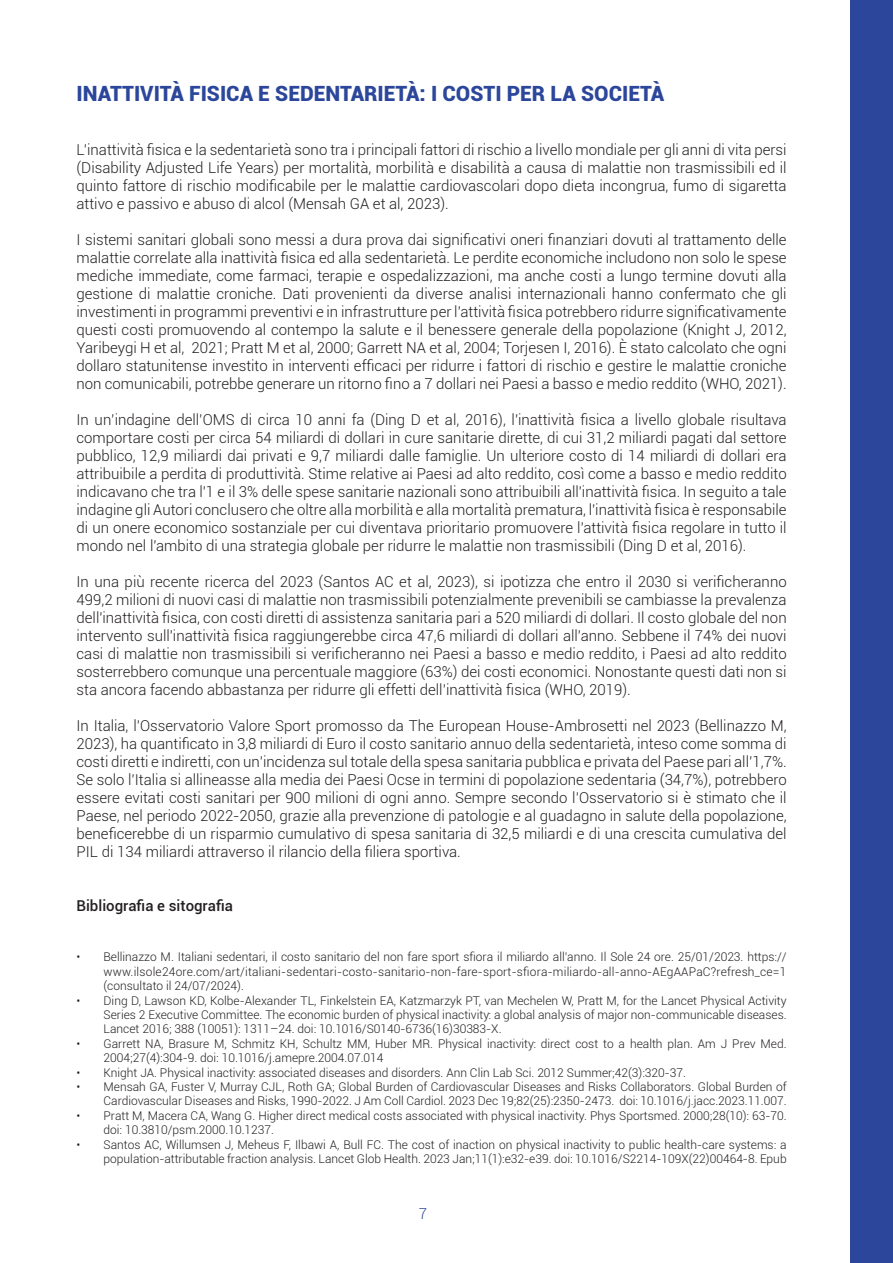
<style>
.page{position:relative;width:893px;height:1263px;background:#fff}
.page>*{position:absolute;margin:0;border:0;box-sizing:border-box;transform-origin:0 0}
.TITOLO_GRANDE_BLU{font:900 21px "Roboto";color:#2b469b}
.t1{font:300 15px/18px "Roboto";color:#231f20;text-align:justify}
.bibliografia{font:500 15px "Roboto";color:#231f20}
.t2{font:300 15px "Roboto";color:#31499a}
.t3{font:300 12px/14.4px "Roboto";color:#231f20;text-align:justify}
</style>
<div class="page">
<div style="left:850px;top:0;width:43px;height:1263px;background:#2b469b"></div>
<p class="TITOLO_GRANDE_BLU" style="left:77px;top:78px;width:589px">INATTIVITÀ FISICA E SEDENTARIETÀ: I COSTI PER LA SOCIETÀ</p>
<p class="t1" style="left:77px;top:140px;width:712px">L’inattività fisica e la sedentarietà sono tra i principali fattori di rischio a livello mondiale per gli anni di vita persi (Disability Adjusted Life Years) per mortalità, morbilità e disabilità a causa di malattie non trasmissibili ed il quinto fattore di rischio modificabile per le malattie cardiovascolari dopo dieta incongrua, fumo di sigaretta attivo e passivo e abuso di alcol (Mensah GA et al, 2023).</p>
<p class="t1" style="left:77px;top:230px;width:712px">I sistemi sanitari globali sono messi a dura prova dai significativi oneri finanziari dovuti al trattamento delle malattie correlate alla inattività fisica ed alla sedentarietà. Le perdite economiche includono non solo le spese mediche immediate, come farmaci, terapie e ospedalizzazioni, ma anche costi a lungo termine dovuti alla gestione di malattie croniche. Dati provenienti da diverse analisi internazionali hanno confermato che gli investimenti in programmi preventivi e in infrastrutture per l'attività fisica potrebbero ridurre significativamente questi costi promuovendo al contempo la salute e il benessere generale della popolazione (Knight J, 2012, Yaribeygi H et al, 2021; Pratt M et al, 2000; Garrett NA et al, 2004; Torjesen I, 2016). È stato calcolato che ogni dollaro statunitense investito in interventi efficaci per ridurre i fattori di rischio e gestire le malattie croniche non comunicabili, potrebbe generare un ritorno fino a 7 dollari nei Paesi a basso e medio reddito (WHO, 2021).</p>
<p class="t1" style="left:77px;top:410px;width:712px">In un’indagine dell’OMS di circa 10 anni fa (Ding D et al, 2016), l'inattività fisica a livello globale risultava comportare costi per circa 54 miliardi di dollari in cure sanitarie dirette, di cui 31,2 miliardi pagati dal settore pubblico, 12,9 miliardi dai privati e 9,7 miliardi dalle famiglie. Un ulteriore costo di 14 miliardi di dollari era attribuibile a perdita di produttività. Stime relative ai Paesi ad alto reddito, così come a basso e medio reddito indicavano che tra l'1 e il 3% delle spese sanitarie nazionali sono attribuibili all'inattività fisica. In seguito a tale indagine gli Autori conclusero che oltre alla morbilità e alla mortalità prematura, l'inattività fisica è responsabile di un onere economico sostanziale per cui diventava prioritario promuovere l'attività fisica regolare in tutto il mondo nel l'ambito di una strategia globale per ridurre le malattie non trasmissibili (Ding D et al, 2016).</p>
<p class="t1" style="left:77px;top:572px;width:712px">In una più recente ricerca del 2023 (Santos AC et al, 2023), si ipotizza che entro il 2030 si verificheranno 499,2 milioni di nuovi casi di malattie non trasmissibili potenzialmente prevenibili se cambiasse la prevalenza dell'inattività fisica, con costi diretti di assistenza sanitaria pari a 520 miliardi di dollari. Il costo globale del non intervento sull'inattività fisica raggiungerebbe circa 47,6 miliardi di dollari all'anno. Sebbene il 74% dei nuovi casi di malattie non trasmissibili si verificheranno nei Paesi a basso e medio reddito, i Paesi ad alto reddito sosterrebbero comunque una percentuale maggiore (63%) dei costi economici. Nonostante questi dati non si sta ancora facendo abbastanza per ridurre gli effetti dell’inattività fisica (WHO, 2019).</p>
<p class="t1" style="left:77px;top:716px;width:712px">In Italia, l’Osservatorio Valore Sport promosso da The European House-Ambrosetti nel 2023 (Bellinazzo M, 2023), ha quantificato in 3,8 miliardi di Euro il costo sanitario annuo della sedentarietà, inteso come somma di costi diretti e indiretti, con un’incidenza sul totale della spesa sanitaria pubblica e privata del Paese pari all’1,7%.<br>Se solo l’Italia si allineasse alla media dei Paesi Ocse in termini di popolazione sedentaria (34,7%), potrebbero essere evitati costi sanitari per 900 milioni di ogni anno. Sempre secondo l’Osservatorio si è stimato che il Paese, nel periodo 2022-2050, grazie alla prevenzione di patologie e al guadagno in salute della popolazione, beneficerebbe di un risparmio cumulativo di spesa sanitaria di 32,5 miliardi e di una crescita cumulativa del PIL di 134 miliardi attraverso il rilancio della filiera sportiva.</p>
<p class="bibliografia" style="left:77px;top:895px;width:158px">Bibliografia e sitografia</p>
<p class="t3" style="left:104px;top:949px;width:685px;text-indent:-27px">• Bellinazzo M. Italiani sedentari, il costo sanitario del non fare sport sfiora il miliardo all’anno. Il Sole 24 ore. 25/01/2023. https:// www.ilsole24ore.com/art/italiani-sedentari-costo-sanitario-non-fare-sport-sfiora-miliardo-all-anno-AEgAAPaC?refresh_ce=1 (consultato il 24/07/2024).</p>
<p class="t3" style="left:104px;top:993px;width:685px;text-indent:-27px">• Ding D, Lawson KD, Kolbe-Alexander TL, Finkelstein EA, Katzmarzyk PT, van Mechelen W, Pratt M, for the Lancet Physical Activity Series 2 Executive Committee. The economic burden of physical inactivity: a global analysis of major non-communicable diseases.<br>Lancet 2016; 388 (10051): 1311–24. doi: 10.1016/S0140-6736(16)30383-X.</p>
<p class="t3" style="left:104px;top:1036px;width:685px;text-indent:-27px">• Garrett NA, Brasure M, Schmitz KH, Schultz MM, Huber MR. Physical inactivity: direct cost to a health plan. Am J Prev Med.<br>2004;27(4):304-9. doi: 10.1016/j.amepre.2004.07.014</p>
<p class="t3" style="left:77px;top:1065px;width:611px">• Knight JA. Physical inactivity: associated diseases and disorders. Ann Clin Lab Sci. 2012 Summer;42(3):320-37.</p>
<p class="t3" style="left:77px;top:1079px;width:712px;text-align:right">• Mensah GA, Fuster V, Murray CJL, Roth GA; Global Burden of Cardiovascular Diseases and Risks Collaborators. Global Burden of<br>Cardiovascular Diseases and Risks, 1990-2022. J Am Coll Cardiol. 2023 Dec 19;82(25):2350-2473. doi: 10.1016/j.jacc.2023.11.007.</p>
<p class="t3" style="left:104px;top:1108px;width:685px;text-indent:-27px">• Pratt M, Macera CA, Wang G. Higher direct medical costs associated with physical inactivity. Phys Sportsmed. 2000;28(10): 63-70. doi: 10.3810/psm.2000.10.1237.</p>
<p class="t3" style="left:77px;top:1137px;width:712px;text-align:right">• Santos AC, Willumsen J, Meheus F, Ilbawi A, Bull FC. The cost of inaction on physical inactivity to public health-care systems: a population-attributable fraction analysis. Lancet Glob Health. 2023 Jan;11(1):e32-e39. doi: 10.1016/S2214-109X(22)00464-8. Epub</p>
<p class="t2" style="left:419px;top:1203px;width:10px">7</p>
</div>
